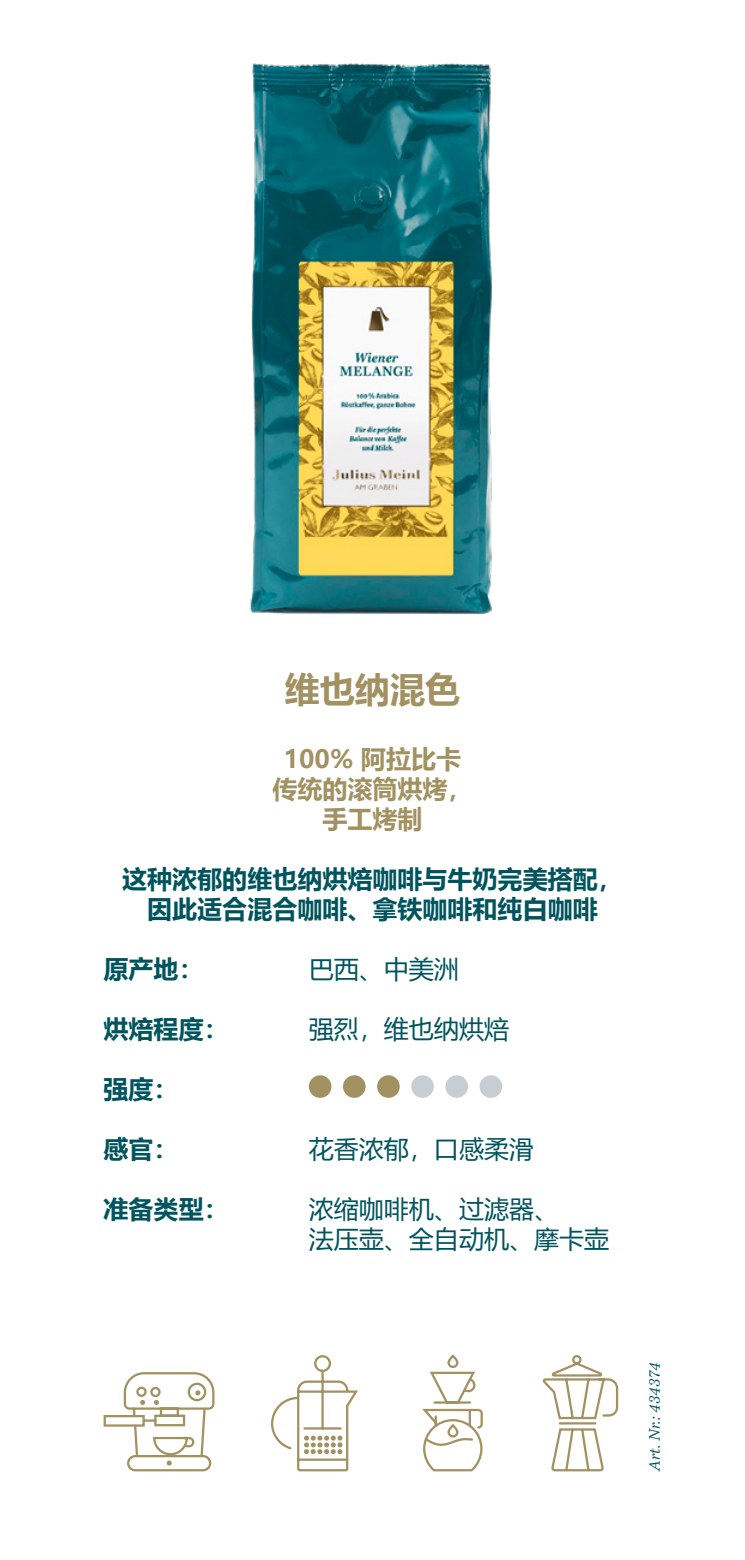
<style>
.page{position:relative;width:745px;height:1560px;background:#fff}
.page>*{position:absolute;margin:0;border:0;box-sizing:border-box;transform-origin:0 0}
.t1{font:700 35px "Microsoft Ya Hei";color:#a29161}
.t2{font:700 25px/30px "Microsoft Ya Hei";color:#00545e;text-align:center}
.t3{font:25px/30px "Microsoft Ya Hei";color:#00545e}
.t4{font:700 25px/30px "Microsoft Ya Hei";color:#a29161;text-align:center}
.t5{font:italic 15px "Bressay";color:#00545e}
</style>
<div class="page">
<div style="left:308px;top:1075px;width:23px;height:22px;background:#a29161;border-radius:50%"></div>
<div style="left:343px;top:1075px;width:22px;height:22px;background:#a29161;border-radius:50%"></div>
<div style="left:377px;top:1075px;width:22px;height:22px;background:#a29161;border-radius:50%"></div>
<div style="left:411px;top:1075px;width:22px;height:22px;background:#c6ced4;border-radius:50%"></div>
<div style="left:445px;top:1075px;width:22px;height:22px;background:#c6ced4;border-radius:50%"></div>
<div style="left:479px;top:1075px;width:23px;height:22px;background:#c6ced4;border-radius:50%"></div>
<svg style="left:271px;top:1355px;width:87px;height:117px"></svg>
<svg style="left:422px;top:1355px;width:61px;height:117px"></svg>
<svg style="left:542px;top:1355px;width:77px;height:117px"></svg>
<svg style="left:103px;top:1372px;width:112px;height:100px"></svg>
<img style="left:249px;top:63px;width:243px;height:551px">
<h1 class="t1" style="left:285px;top:664px;width:177px">维也纳混色</h1>
<p class="t4" style="left:272px;top:742px;width:201px">100% 阿拉比卡传统的滚筒烘烤，手工烤制</p>
<p class="t2" style="left:122px;top:862px;width:501px">这种浓郁的维也纳烘焙咖啡与牛奶完美搭配，因此适合混合咖啡、拿铁咖啡和纯白咖啡</p>
<p class="t2" style="left:103px;top:952px;width:101px">原产地：</p>
<p class="t3" style="left:308px;top:952px;width:151px">巴西、中美洲</p>
<p class="t2" style="left:103px;top:1012px;width:126px">烘焙程度：</p>
<p class="t3" style="left:308px;top:1012px;width:201px">强烈，维也纳烘焙</p>
<p class="t2" style="left:103px;top:1072px;width:76px">强度：</p>
<p class="t2" style="left:103px;top:1132px;width:77px">感官：</p>
<p class="t3" style="left:308px;top:1132px;width:226px">花香浓郁，口感柔滑</p>
<p class="t2" style="left:103px;top:1192px;width:127px">准备类型：</p>
<p class="t3" style="left:308px;top:1192px;width:301px">浓缩咖啡机、过滤器、<br>法压壶、全自动机、摩卡壶</p>
<p class="t5" style="left:645px;top:1470px;width:110px;rotate:-90deg">Art. Nr.: 434374</p>
</div>
